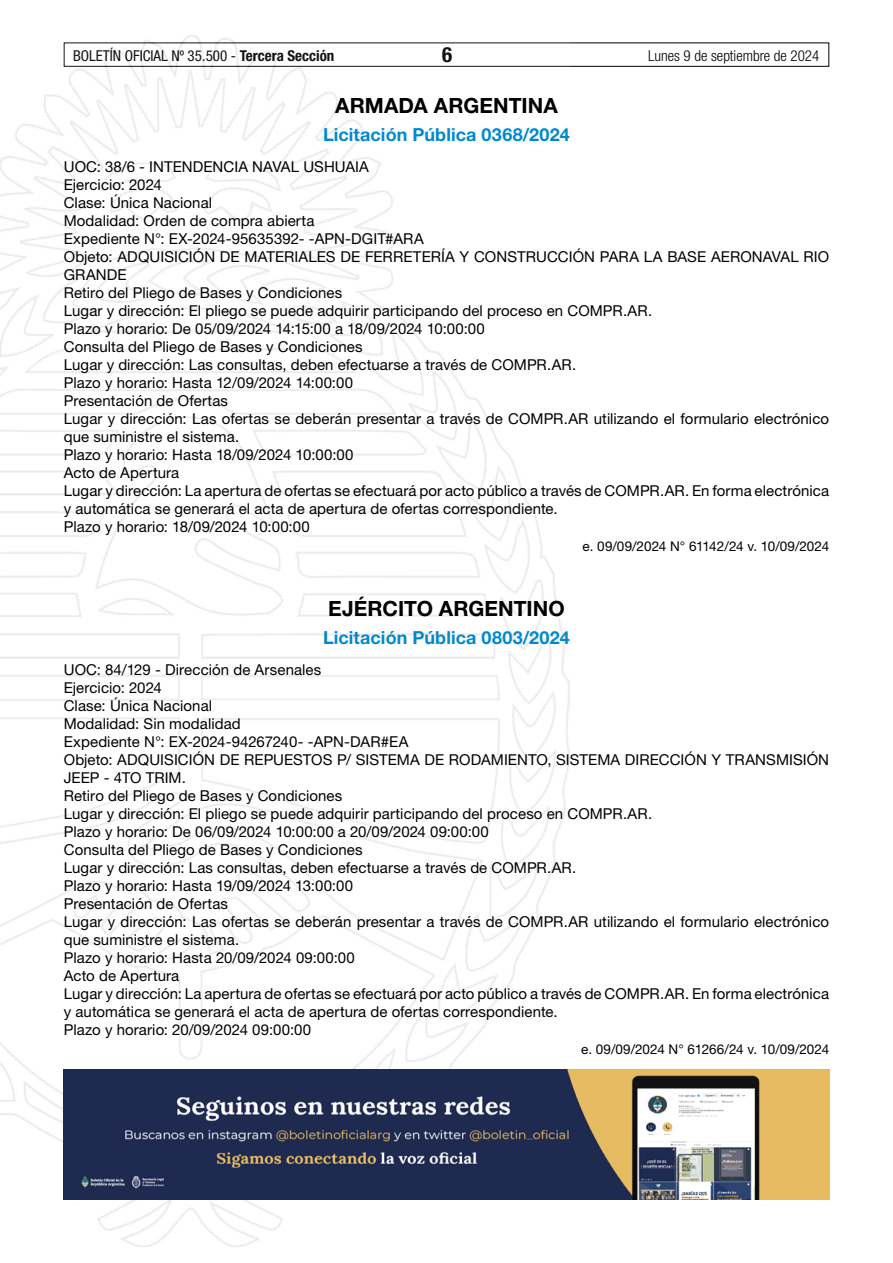
<style>
.page{position:relative;width:893px;height:1263px;background:#fff}
.page>*{position:absolute;margin:0;border:0;box-sizing:border-box;transform-origin:0 0}
.t1{font:700 21px "Helvetica Neue LT Std";letter-spacing:.005em;color:#000}
.t2{font:700 condensed 21px "Helvetica Neue LT Std";color:#000}
.t3{font:700 18px "Helvetica Neue LT Std";letter-spacing:.005em;color:#0089cf}
.t4{font:15px/18px "Helvetica Neue LT Std";letter-spacing:.005em;color:#000}
.t5{font:condensed 15px "Helvetica Neue LT Std";color:#000}
.t6{font:300 condensed 15px "Helvetica Neue LT Std";color:#000}
.t7{font:13.5px "Helvetica Neue LT Std";letter-spacing:-.005em;color:#000}
.s1{font-weight:700}
</style>
<div class="page">
<div style="left:64px;top:43px;width:765px;height:24px;border:1px solid #000"></div>
<img style="left:0;top:35px;width:569px;height:1211px">
<img style="left:64px;top:1069px;width:765px;height:130px">
<p class="t5" style="left:73px;top:47px;width:263px">BOLETÍN OFICIAL Nº 35.500 - <span class="s1">Tercera Sección</span></p>
<h1 class="t2" style="left:442px;top:42px;width:12px">6</h1>
<p class="t6" style="left:648px;top:47px;width:173px">Lunes 9 de septiembre de 2024</p>
<h1 class="t1" style="left:335px;top:92px;width:224px">ARMADA ARGENTINA</h1>
<p class="t3" style="left:323px;top:123px;width:248px">Licitación Pública 0368/2024</p>
<p class="t4" style="left:64px;top:157px;width:767px">UOC: 38/6 - INTENDENCIA NAVAL USHUAIA<br>Ejercicio: 2024<br>Clase: Única Nacional<br>Modalidad: Orden de compra abierta<br>Expediente N°: EX-2024-95635392- -APN-DGIT#ARA<br>Objeto: ADQUISICIÓN DE MATERIALES DE FERRETERÍA Y CONSTRUCCIÓN PARA LA BASE AERONAVAL RIO GRANDE<br>Retiro del Pliego de Bases y Condiciones<br>Lugar y dirección: El pliego se puede adquirir participando del proceso en COMPR.AR.<br>Plazo y horario: De 05/09/2024 14:15:00 a 18/09/2024 10:00:00<br>Consulta del Pliego de Bases y Condiciones<br>Lugar y dirección: Las consultas, deben efectuarse a través de COMPR.AR.<br>Plazo y horario: Hasta 12/09/2024 14:00:00<br>Presentación de Ofertas<br>Lugar y dirección: Las ofertas se deberán presentar a través de COMPR.AR utilizando el formulario electrónico que suministre el sistema.<br>Plazo y horario: Hasta 18/09/2024 10:00:00<br>Acto de Apertura<br>Lugar y dirección: La apertura de ofertas se efectuará por acto público a través de COMPR.AR. En forma electrónica y automática se generará el acta de apertura de ofertas correspondiente.<br>Plazo y horario: 18/09/2024 10:00:00</p>
<p class="t7" style="left:582px;top:538px;width:248px">e. 09/09/2024 N° 61142/24 v. 10/09/2024</p>
<h1 class="t1" style="left:328px;top:596px;width:238px">EJÉRCITO ARGENTINO</h1>
<p class="t3" style="left:323px;top:627px;width:248px">Licitación Pública 0803/2024</p>
<p class="t4" style="left:64px;top:660px;width:767px">UOC: 84/129 - Dirección de Arsenales<br>Ejercicio: 2024<br>Clase: Única Nacional<br>Modalidad: Sin modalidad<br>Expediente N°: EX-2024-94267240- -APN-DAR#EA<br>Objeto: ADQUISICIÓN DE REPUESTOS P/ SISTEMA DE RODAMIENTO, SISTEMA DIRECCIÓN Y TRANSMISIÓN JEEP - 4TO TRIM.<br>Retiro del Pliego de Bases y Condiciones<br>Lugar y dirección: El pliego se puede adquirir participando del proceso en COMPR.AR.<br>Plazo y horario: De 06/09/2024 10:00:00 a 20/09/2024 09:00:00<br>Consulta del Pliego de Bases y Condiciones<br>Lugar y dirección: Las consultas, deben efectuarse a través de COMPR.AR.<br>Plazo y horario: Hasta 19/09/2024 13:00:00<br>Presentación de Ofertas<br>Lugar y dirección: Las ofertas se deberán presentar a través de COMPR.AR utilizando el formulario electrónico que suministre el sistema.<br>Plazo y horario: Hasta 20/09/2024 09:00:00<br>Acto de Apertura<br>Lugar y dirección: La apertura de ofertas se efectuará por acto público a través de COMPR.AR. En forma electrónica y automática se generará el acta de apertura de ofertas correspondiente.<br>Plazo y horario: 20/09/2024 09:00:00</p>
<p class="t7" style="left:581px;top:1041px;width:250px">e. 09/09/2024 N° 61266/24 v. 10/09/2024</p>
</div>
